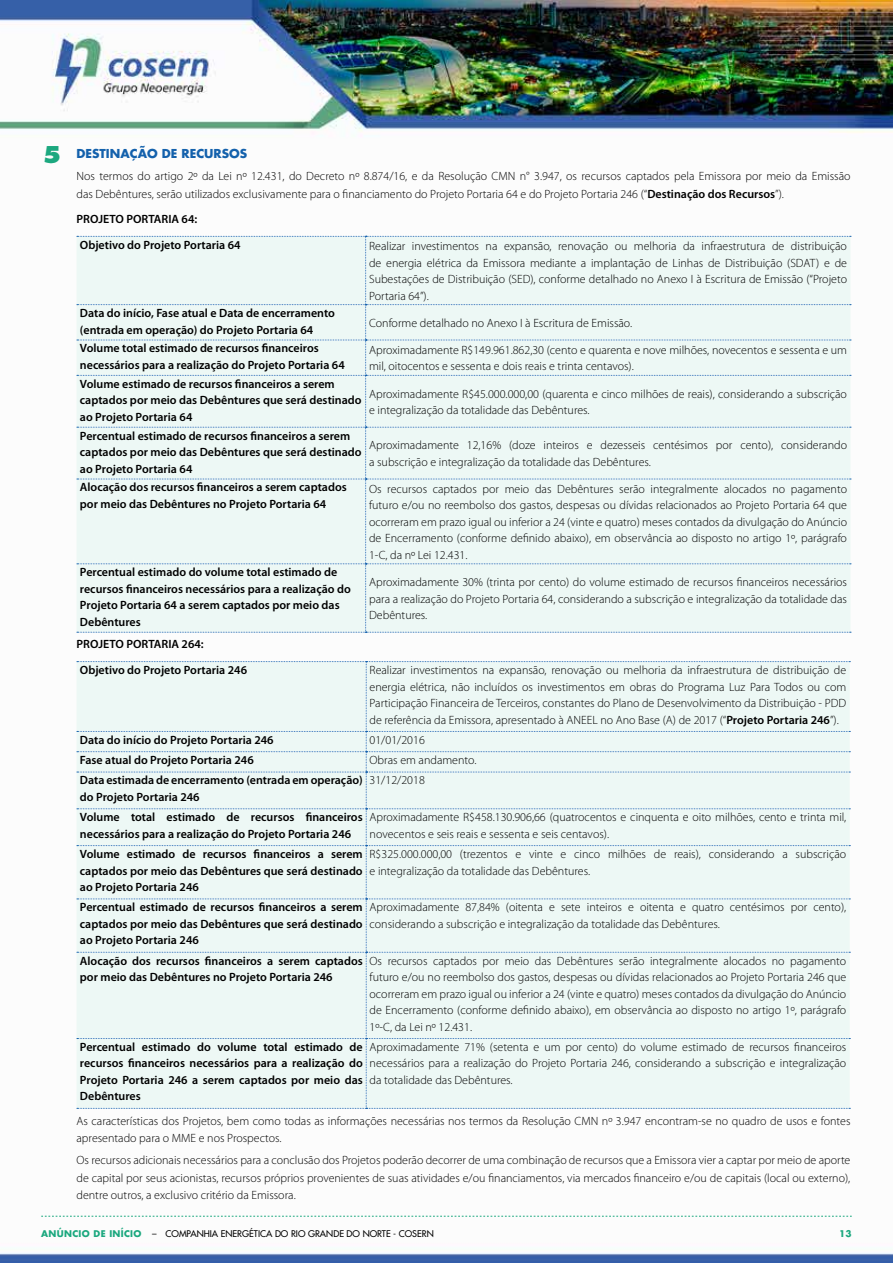
<style>
.page{position:relative;width:893px;height:1263px;background:#fff}
.page>*{position:absolute;margin:0;border:0;box-sizing:border-box;transform-origin:0 0}
.t1{font:300 12px/16.5px "Myriad Pro";color:#000}
.t2{font:600 12px/16.5px "Myriad Pro";color:#000}
.t3{font:700 12px "Futura";color:#1461ac}
.t4{font:9px "Futura";color:#000}
.t5{font:700 9px "Futura";color:#1ca87f}
.s1{font-weight:800;font-size:22.5px;color:#1ca87f}
.s2{font-weight:600}
.s3{font-weight:700;color:#1ca87f}
</style>
<div class="page">
<img style="left:0;top:0;width:893px;height:1263px">
<svg style="left:41px;top:1216px;width:811px;height:1px"></svg>
<div style="left:77px;top:236px;width:774px;height:397px;background:#edf8f5"></div>
<div style="left:77px;top:661px;width:773px;height:448px;background:#edf8f5"></div>
<p class="t3" style="left:43px;top:145px;width:206px"><span class="s1">5</span> DESTINAÇÃO DE RECURSOS</p>
<p class="t1" style="left:77px;top:167px;width:775px;line-height:17.5px">Nos termos do artigo 2º da Lei nº 12.431, do Decreto nº 8.874/16, e da Resolução CMN n° 3.947, os recursos captados pela Emissora por meio da Emissão das Debêntures, serão utilizados exclusivamente para o financiamento do Projeto Portaria 64 e do Projeto Portaria 246 (“<span class="s2">Destinação dos Recursos</span>”).</p>
<p class="t2" style="left:77px;top:206px;width:166px;line-height:25.7px">PROJETO PORTARIA 64:<br>Objetivo do Projeto Portaria 64</p>
<p class="t1" style="left:369px;top:238px;width:479px;text-align:justify">Realizar investimentos na expansão, renovação ou melhoria da infraestrutura de distribuição de energia elétrica da Emissora mediante a implantação de Linhas de Distribuição (SDAT) e de Subestações de Distribuição (SED), conforme detalhado no Anexo I à Escritura de Emissão (“Projeto Portaria 64”).</p>
<p class="t2" style="left:80px;top:305px;width:257px">Data do início, Fase atual e Data de encerramento (entrada em operação) do Projeto Portaria 64</p>
<p class="t1" style="left:369px;top:315px;width:265px">Conforme detalhado no Anexo I à Escritura de Emissão.</p>
<p class="t2" style="left:80px;top:340px;width:266px">Volume total estimado de recursos financeiros necessários para a realização do Projeto Portaria 64</p>
<p class="t1" style="left:369px;top:342px;width:479px">Aproximadamente R$149.961.862,30 (cento e quarenta e nove milhões, novecentos e sessenta e um mil, oitocentos e sessenta e dois reais e trinta centavos).</p>
<p class="t2" style="left:80px;top:376px;width:283px">Volume estimado de recursos financeiros a serem captados por meio das Debêntures que será destinado ao Projeto Portaria 64</p>
<p class="t1" style="left:369px;top:385px;width:479px">Aproximadamente R$45.000.000,00 (quarenta e cinco milhões de reais), considerando a subscrição e integralização da totalidade das Debêntures.</p>
<p class="t2" style="left:80px;top:427px;width:283px">Percentual estimado de recursos financeiros a serem captados por meio das Debêntures que será destinado ao Projeto Portaria 64</p>
<p class="t1" style="left:369px;top:437px;width:479px">Aproximadamente 12,16% (doze inteiros e dezesseis centésimos por cento), considerando a subscrição e integralização da totalidade das Debêntures.</p>
<p class="t2" style="left:80px;top:479px;width:268px">Alocação dos recursos financeiros a serem captados por meio das Debêntures no Projeto Portaria 64</p>
<p class="t1" style="left:369px;top:481px;width:479px;text-align:justify">Os recursos captados por meio das Debêntures serão integralmente alocados no pagamento futuro e/ou no reembolso dos gastos, despesas ou dívidas relacionados ao Projeto Portaria 64 que ocorreram em prazo igual ou inferior a 24 (vinte e quatro) meses contados da divulgação do Anúncio de Encerramento (conforme definido abaixo), em observância ao disposto no artigo 1º, parágrafo 1-C, da nº Lei 12.431.</p>
<p class="t2" style="left:80px;top:564px;width:272px">Percentual estimado do volume total estimado de recursos financeiros necessários para a realização do Projeto Portaria 64 a serem captados por meio das Debêntures</p>
<p class="t1" style="left:369px;top:574px;width:479px;text-align:justify">Aproximadamente 30% (trinta por cento) do volume estimado de recursos financeiros necessários para a realização do Projeto Portaria 64, considerando a subscrição e integralização da totalidade das Debêntures.</p>
<p class="t2" style="left:77px;top:632px;width:172px;line-height:25.7px">PROJETO PORTARIA 264:<br>Objetivo do Projeto Portaria 246</p>
<p class="t1" style="left:370px;top:662px;width:478px;text-align:justify">Realizar investimentos na expansão, renovação ou melhoria da infraestrutura de distribuição de energia elétrica, não incluídos os investimentos em obras do Programa Luz Para Todos ou com Participação Financeira de Terceiros, constantes do Plano de Desenvolvimento da Distribuição - PDD de referência da Emissora, apresentado à ANEEL no Ano Base (A) de 2017 (“<span class="s2">Projeto Portaria 246</span>”).</p>
<p class="t2" style="left:80px;top:732px;width:195px">Data do início do Projeto Portaria 246</p>
<p class="t1" style="left:370px;top:732px;width:57px">01/01/2016</p>
<p class="t2" style="left:80px;top:752px;width:175px">Fase atual do Projeto Portaria 246</p>
<p class="t1" style="left:370px;top:752px;width:108px">Obras em andamento.</p>
<p class="t2" style="left:80px;top:772px;width:284px">Data estimada de encerramento (entrada em operação) do Projeto Portaria 246</p>
<p class="t1" style="left:370px;top:772px;width:57px">31/12/2018</p>
<p class="t2" style="left:80px;top:809px;width:284px">Volume total estimado de recursos financeiros necessários para a realização do Projeto Portaria 246</p>
<p class="t1" style="left:370px;top:809px;width:478px">Aproximadamente R$458.130.906,66 (quatrocentos e cinquenta e oito milhões, cento e trinta mil, novecentos e seis reais e sessenta e seis centavos).</p>
<p class="t2" style="left:80px;top:846px;width:284px;text-align:justify">Volume estimado de recursos financeiros a serem captados por meio das Debêntures que será destinado ao Projeto Portaria 246</p>
<p class="t1" style="left:370px;top:846px;width:478px">R$325.000.000,00 (trezentos e vinte e cinco milhões de reais), considerando a subscrição e integralização da totalidade das Debêntures.</p>
<p class="t2" style="left:80px;top:899px;width:284px;text-align:justify">Percentual estimado de recursos financeiros a serem captados por meio das Debêntures que será destinado ao Projeto Portaria 246</p>
<p class="t1" style="left:370px;top:899px;width:478px">Aproximadamente 87,84% (oitenta e sete inteiros e oitenta e quatro centésimos por cento), considerando a subscrição e integralização da totalidade das Debêntures.</p>
<p class="t2" style="left:80px;top:952px;width:284px">Alocação dos recursos financeiros a serem captados por meio das Debêntures no Projeto Portaria 246</p>
<p class="t1" style="left:370px;top:952px;width:478px;text-align:justify">Os recursos captados por meio das Debêntures serão integralmente alocados no pagamento futuro e/ou no reembolso dos gastos, despesas ou dívidas relacionados ao Projeto Portaria 246 que ocorreram em prazo igual ou inferior a 24 (vinte e quatro) meses contados da divulgação do Anúncio de Encerramento (conforme definido abaixo), em observância ao disposto no artigo 1º, parágrafo 1º-C, da Lei nº 12.431.</p>
<p class="t2" style="left:80px;top:1039px;width:284px;text-align:justify">Percentual estimado do volume total estimado de recursos financeiros necessários para a realização do Projeto Portaria 246 a serem captados por meio das Debêntures</p>
<p class="t1" style="left:370px;top:1039px;width:478px;text-align:justify">Aproximadamente 71% (setenta e um por cento) do volume estimado de recursos financeiros necessários para a realização do Projeto Portaria 246, considerando a subscrição e integralização da totalidade das Debêntures.</p>
<p class="t1" style="left:77px;top:1112px;width:775px;line-height:17.5px">As características dos Projetos, bem como todas as informações necessárias nos termos da Resolução CMN nº 3.947 encontram-se no quadro de usos e fontes apresentado para o MME e nos Prospectos.</p>
<p class="t1" style="left:77px;top:1151px;width:775px;line-height:17.5px;text-align:justify">Os recursos adicionais necessários para a conclusão dos Projetos poderão decorrer de uma combinação de recursos que a Emissora vier a captar por meio de aporte de capital por seus acionistas, recursos próprios provenientes de suas atividades e/ou financiamentos, via mercados financeiro e/ou de capitais (local ou externo), dentre outros, a exclusivo critério da Emissora.</p>
<p class="t4" style="left:41px;top:1227px;width:394px"><span class="s3">ANÚNCIO DE INÍCIO</span> – COMPANHIA ENERGÉTICA DO RIO GRANDE DO NORTE - COSERN</p>
<p class="t5" style="left:839px;top:1227px;width:14px">13</p>
</div>
